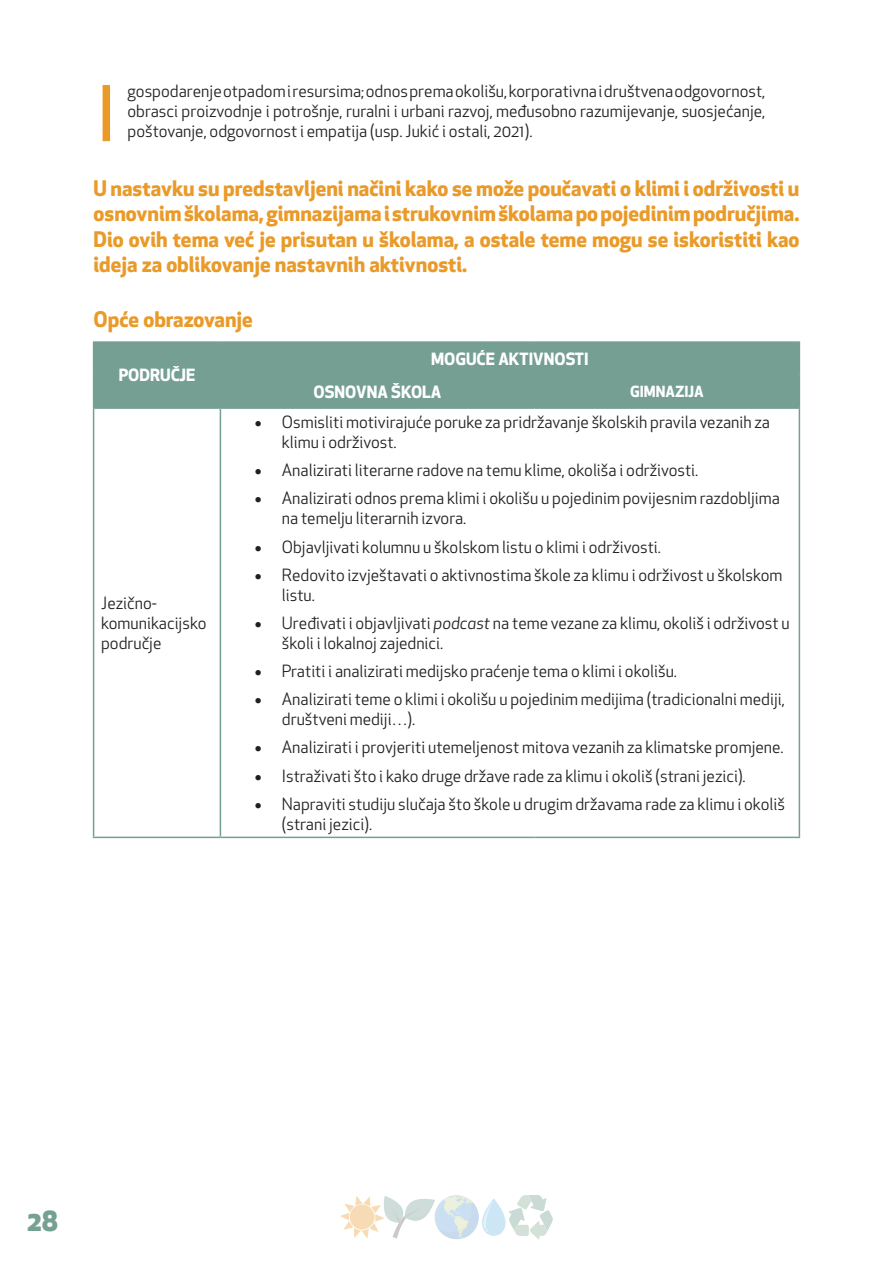
<style>
.page{position:relative;width:893px;height:1263px;background:#fff}
.page>*{position:absolute;margin:0;border:0;box-sizing:border-box;transform-origin:0 0}
.t1{font:800 27px "Apex New";color:#75a092}
.t2{font:700 21px/25.2px "Apex New";color:#e99a29;text-align:justify}
.t3{font:16.5px/19.8px "Apex New";color:#231f20}
.t4{font:700 16.5px/33px "Apex New";color:#fff}
.t5{font:700 15px "Apex New";color:#fff}
.s1{font-style:italic}
</style>
<div class="page">
<svg style="left:340px;top:1195px;width:213px;height:45px"></svg>
<div style="left:103px;top:85px;width:7px;height:56px;background:#e99a29"></div>
<div style="left:94px;top:343px;width:705px;height:64px;background:#759f93"></div>
<hr style="left:93px;top:341px;width:127px;height:2px;background:#759f93">
<hr style="left:93px;top:343px;width:1px;height:32px;background:#759f93">
<hr style="left:93px;top:375px;width:1px;height:32px;background:#759f93">
<hr style="left:93px;top:407px;width:127px;height:2px;background:#759f93">
<hr style="left:93px;top:409px;width:1px;height:428px;background:#759f93">
<hr style="left:220px;top:409px;width:1px;height:428px;background:#759f93">
<hr style="left:799px;top:409px;width:1px;height:428px;background:#759f93">
<hr style="left:93px;top:837px;width:127px;height:1px;background:#759f93">
<hr style="left:220px;top:837px;width:314px;height:1px;background:#759f93">
<hr style="left:534px;top:837px;width:266px;height:1px;background:#759f93">
<hr style="left:220px;top:341px;width:314px;height:2px;background:#759f93">
<hr style="left:220px;top:343px;width:1px;height:31px;background:#759f93">
<hr style="left:534px;top:341px;width:266px;height:2px;background:#759f93">
<hr style="left:799px;top:343px;width:1px;height:31px;background:#759f93">
<hr style="left:220px;top:374px;width:314px;height:2px;background:#759f93">
<hr style="left:220px;top:376px;width:1px;height:31px;background:#759f93">
<hr style="left:534px;top:374px;width:266px;height:2px;background:#759f93">
<hr style="left:534px;top:376px;width:1px;height:31px;background:#759f93">
<hr style="left:799px;top:376px;width:1px;height:31px;background:#759f93">
<hr style="left:220px;top:407px;width:314px;height:2px;background:#759f93">
<hr style="left:534px;top:407px;width:266px;height:2px;background:#759f93">
<p class="t3" style="left:128px;top:82px;width:639px;text-align:justify">gospodarenje otpadom i resursima; odnos prema okolišu, korporativna i društvena odgovornost, obrasci proizvodnje i potrošnje, ruralni i urbani razvoj, međusobno razumijevanje, suosjećanje, poštovanje, odgovornost i empatija (usp. Jukić i ostali, 2021).</p>
<p class="t2" style="left:94px;top:175px;width:707px">U nastavku su predstavljeni načini kako se može poučavati o klimi i održivosti u osnovnim školama, gimnazijama i strukovnim školama po pojedinim područjima.<br>Dio ovih tema već je prisutan u školama, a ostale teme mogu se iskoristiti kao ideja za oblikovanje nastavnih aktivnosti.</p>
<p class="t2" style="left:94px;top:306px;width:161px">Opće obrazovanje</p>
<p class="t4" style="left:119px;top:358px;width:78px">PODRUČJE</p>
<p class="t4" style="left:314px;top:341px;width:277px;text-indent:118px">MOGUĆE AKTIVNOSTI<br>OSNOVNA ŠKOLA</p>
<p class="t5" style="left:630px;top:381px;width:75px">GIMNAZIJA</p>
<p class="t3" style="left:101px;top:593px;width:107px">Jezično&shy;komunikacijsko područje</p>
<p class="t3" style="left:282px;top:412px;width:490px;text-indent:-27px">• Osmisliti motivirajuće poruke za pridržavanje školskih pravila vezanih za klimu i održivost.</p>
<p class="t3" style="left:255px;top:460px;width:445px">• Analizirati literarne radove na temu klime, okoliša i održivosti.</p>
<p class="t3" style="left:282px;top:488px;width:500px;text-indent:-27px">• Analizirati odnos prema klimi i okolišu u pojedinim povijesnim razdobljima na temelju literarnih izvora.</p>
<p class="t3" style="left:255px;top:537px;width:408px">• Objavljivati kolumnu u školskom listu o klimi i održivosti.</p>
<p class="t3" style="left:282px;top:565px;width:502px;text-indent:-27px">• Redovito izvještavati o aktivnostima škole za klimu i održivost u školskom listu.</p>
<p class="t3" style="left:282px;top:613px;width:509px;text-indent:-27px">• Uređivati i objavljivati <span class="s1">podcast</span> na teme vezane za klimu, okoliš i održivost u školi i lokalnoj zajednici.</p>
<p class="t3" style="left:255px;top:661px;width:424px">• Pratiti i analizirati medijsko praćenje tema o klimi i okolišu.</p>
<p class="t3" style="left:282px;top:689px;width:505px;text-indent:-27px">• Analizirati teme o klimi i okolišu u pojedinim medijima (tradicionalni mediji, društveni mediji…).</p>
<p class="t3" style="left:255px;top:737px;width:530px">• Analizirati i provjeriti utemeljenost mitova vezanih za klimatske promjene.</p>
<p class="t3" style="left:255px;top:766px;width:492px">• Istraživati što i kako druge države rade za klimu i okoliš (strani jezici).</p>
<p class="t3" style="left:282px;top:794px;width:505px;text-indent:-27px">• Napraviti studiju slučaja što škole u drugim državama rade za klimu i okoliš (strani jezici).</p>
<h1 class="t1" style="left:27px;top:1202px;width:32px">28</h1>
</div>
